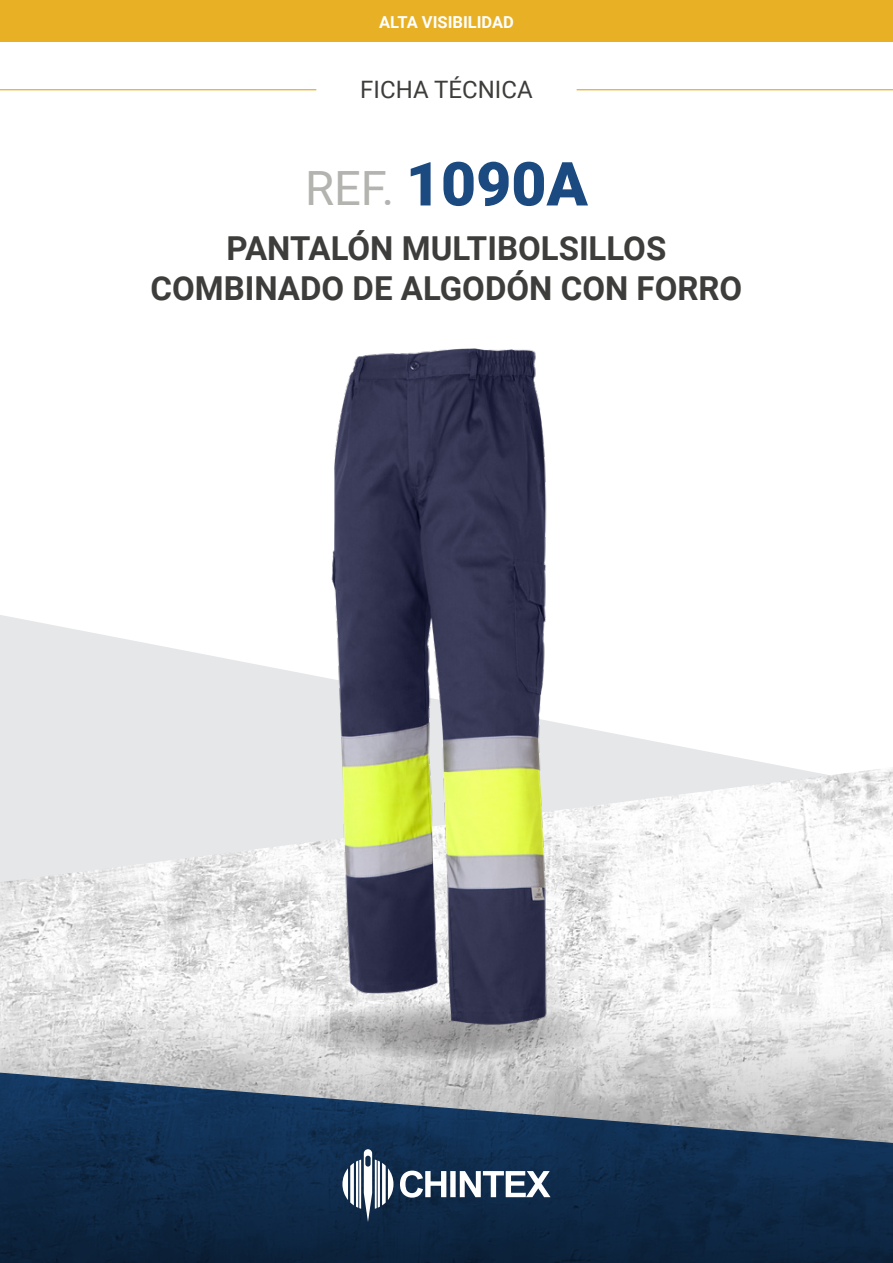
<style>
.page{position:relative;width:893px;height:1263px;background:#fff}
.page>*{position:absolute;margin:0;border:0;box-sizing:border-box;transform-origin:0 0}
.t1{font:900 60.75px "Roboto";color:#1a4a80}
.t2{font:700 33px/39.6px "Roboto";color:#3d3d3b;text-align:center}
.t3{font:24px "Roboto";color:#3d3d3b}
.t4{font:700 16.5px "Roboto";color:#fff}
.s1{font-weight:400;font-size:47.25px;color:#b3b3b0}
</style>
<div class="page">
<div style="left:0;top:0;width:893px;height:42px;background:#e8b025"></div>
<hr style="left:577px;top:89px;width:316px;height:1px;background:#e8b025">
<hr style="left:0;top:89px;width:316px;height:1px;background:#e8b025">
<svg style="left:0;top:615px;width:775px;height:150px;fill:#e6e7e9"></svg>
<img style="left:0;top:765px;width:893px;height:247px">
<svg style="left:0;top:1012px;width:893px;height:59px;background:#dadada"></svg>
<svg style="left:0;top:1071px;width:893px;height:192px;background:#324861"></svg>
<svg style="left:342px;top:1149px;width:51px;height:73px"></svg>
<svg style="left:400px;top:1170px;width:150px;height:27px"></svg>
<svg style="left:295px;top:1000px;width:312px;height:60px;background:#b5b4b4"></svg>
<img style="left:190px;top:348px;width:513px;height:682px">
<p class="t4" style="left:379px;top:10px;width:136px">ALTA VISIBILIDAD</p>
<p class="t3" style="left:360px;top:72px;width:174px">FICHA TÉCNICA</p>
<h1 class="t1" style="left:305px;top:141px;width:284px"><span class="s1">REF.</span> 1090A</h1>
<p class="t2" style="left:150px;top:227px;width:593px">PANTALÓN MULTIBOLSILLOS<br>COMBINADO DE ALGODÓN CON FORRO</p>
</div>
